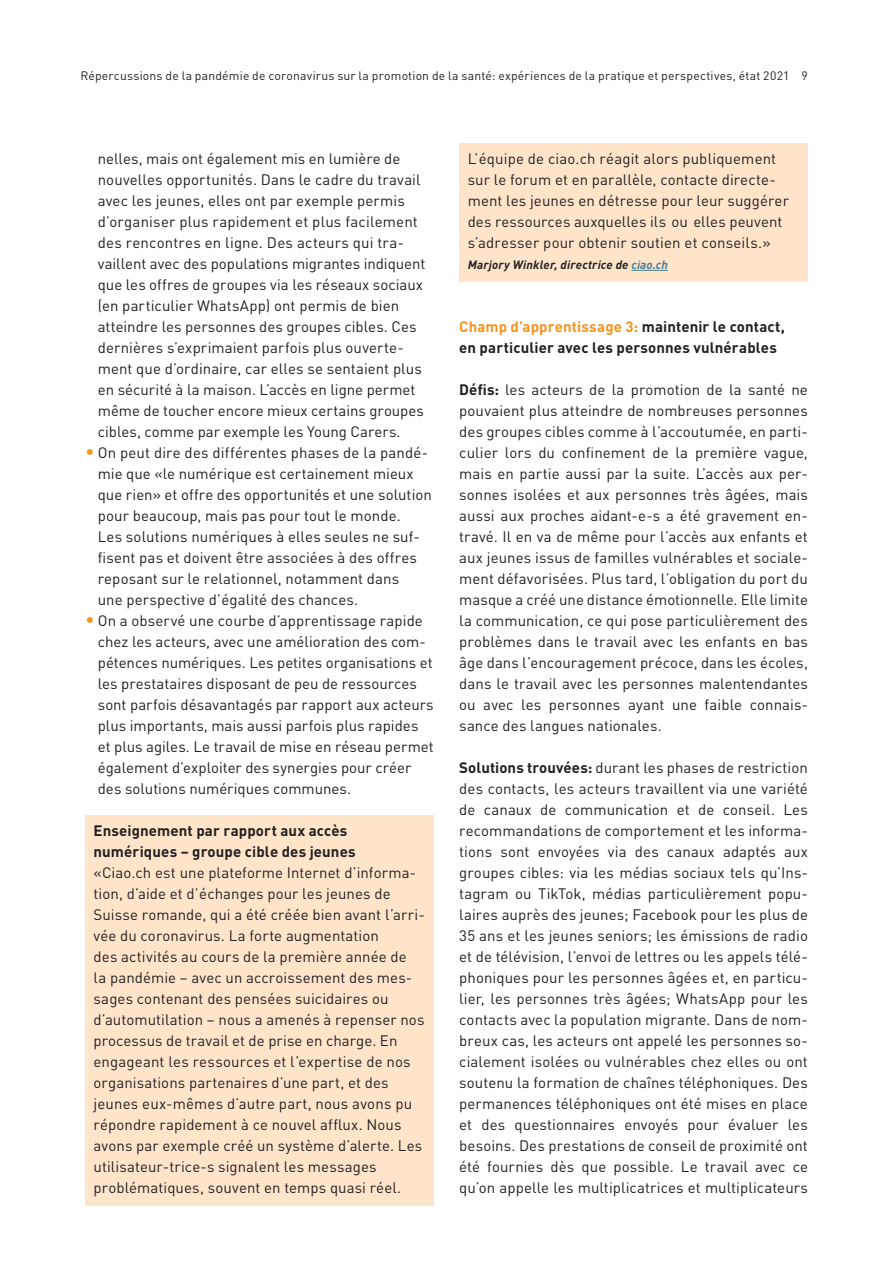
<style>
.page{position:relative;width:893px;height:1263px;background:#fff}
.page>*{position:absolute;margin:0;border:0;box-sizing:border-box;transform-origin:0 0}
.t1{font:15px/21px "DIN Pro";letter-spacing:.005em;color:#231f20}
.t2{font:700 15px/21px "DIN Pro";letter-spacing:.01em;color:#231f20}
.t3{font:12.15px "DIN Pro";letter-spacing:.015em;color:#231f20}
.t4{font:italic 700 12px "DIN Pro";letter-spacing:.015em;color:#231f20}
.s1{font-size:18px;color:#f7931d}
.s2{color:#4a8096}
.s3{color:#f7931d}
.s4{font-weight:700}
</style>
<div class="page">
<div style="left:85px;top:815px;width:349px;height:390px;background:#fee5ca"></div>
<div style="left:459px;top:143px;width:349px;height:138px;background:#fee5ca"></div>
<hr style="left:631px;top:270px;width:37px;height:1px;background:#4a8096">
<p class="t3" style="left:80px;top:67px;width:729px">Répercussions de la pandémie de coronavirus sur la promotion de la santé: expériences de la pratique et perspectives, état 2021 9</p>
<p class="t1" style="left:98px;top:147px;width:329px">nelles, mais ont également mis en lumière de nouvelles opportunités. Dans le cadre du travail avec les jeunes, elles ont par exemple permis d’organiser plus rapidement et plus facilement des rencontres en ligne. Des acteurs qui tra&shy;vaillent avec des populations migrantes indiquent que les offres de groupes via les réseaux sociaux (en particulier WhatsApp) ont permis de bien atteindre les personnes des groupes cibles. Ces dernières s’exprimaient parfois plus ouverte&shy;ment que d’ordinaire, car elles se sentaient plus en sécurité à la maison. L’accès en ligne permet même de toucher encore mieux certains groupes cibles, comme par exemple les Young Carers.</p>
<p class="t1" style="left:98px;top:441px;width:336px;text-indent:-13px"><span class="s1">•</span> On peut dire des différentes phases de la pandé&shy;mie que «le numérique est certainement mieux que rien» et offre des opportunités et une solution pour beaucoup, mais pas pour tout le monde.<br>Les solutions numériques à elles seules ne suf&shy;fisent pas et doivent être associées à des offres reposant sur le relationnel, notamment dans<br>une perspective d’égalité des chances.</p>
<p class="t1" style="left:98px;top:609px;width:337px;text-indent:-13px"><span class="s1">•</span> On a observé une courbe d’apprentissage rapide chez les acteurs, avec une amélioration des com&shy;pétences numériques. Les petites organisations et les prestataires disposant de peu de ressources sont parfois désavantagés par rapport aux acteurs plus importants, mais aussi parfois plus rapides et plus agiles. Le travail de mise en réseau permet également d’exploiter des synergies pour créer des solutions numériques communes.</p>
<p class="t2" style="left:94px;top:819px;width:264px">Enseignement par rapport aux accès numériques – groupe cible des jeunes</p>
<p class="t1" style="left:94px;top:861px;width:333px">«Ciao.ch est une plateforme Internet d’informa&shy;tion, d’aide et d’échanges pour les jeunes de Suisse romande, qui a été créée bien avant l’arri&shy;vée du coronavirus. La forte augmentation<br>des activités au cours de la première année de<br>la pandémie – avec un accroissement des mes&shy;sages contenant des pensées suicidaires ou d’automutilation – nous a amenés à repenser nos processus de travail et de prise en charge. En engageant les ressources et l’expertise de nos organisations partenaires d’une part, et des jeunes eux-mêmes d’autre part, nous avons pu répondre rapidement à ce nouvel afflux. Nous avons par exemple créé un système d’alerte. Les utilisateur-trice-s signalent les messages problématiques, souvent en temps quasi réel.</p>
<p class="t1" style="left:468px;top:147px;width:323px">L’équipe de ciao.ch réagit alors publiquement sur le forum et en parallèle, contacte directe&shy;ment les jeunes en détresse pour leur suggérer des ressources auxquelles ils ou elles peuvent s’adresser pour obtenir soutien et conseils.»</p>
<p class="t4" style="left:468px;top:256px;width:202px">Marjory Winkler, directrice de <span class="s2">ciao.ch</span></p>
<p class="t2" style="left:459px;top:315px;width:327px"><span class="s3">Champ d’apprentissage 3:</span> maintenir le contact, en particulier avec les personnes vulnérables</p>
<p class="t1" style="left:459px;top:378px;width:350px"><span class="s4">Défis:</span> les acteurs de la promotion de la santé ne pouvaient plus atteindre de nombreuses personnes des groupes cibles comme à l’accoutumée, en parti&shy;culier lors du confinement de la première vague, mais en partie aussi par la suite. L’accès aux per&shy;sonnes isolées et aux personnes très âgées, mais aussi aux proches aidant-e-s a été gravement en&shy;travé. Il en va de même pour l’accès aux enfants et aux jeunes issus de familles vulnérables et sociale&shy;ment défavorisées. Plus tard, l’obligation du port du masque a créé une distance émotionnelle. Elle limite la communication, ce qui pose particulièrement des problèmes dans le travail avec les enfants en bas âge dans l’encouragement précoce, dans les écoles, dans le travail avec les personnes malentendantes ou avec les personnes ayant une faible connais&shy;sance des langues nationales.</p>
<p class="t1" style="left:459px;top:756px;width:350px;text-align:justify"><span class="s4">Solutions trouvées:</span> durant les phases de restriction des contacts, les acteurs travaillent via une variété de canaux de communication et de conseil. Les recommandations de comportement et les informa&shy;tions sont envoyées via des canaux adaptés aux groupes cibles: via les médias sociaux tels qu’Ins&shy;tagram ou TikTok, médias particulièrement popu&shy;laires auprès des jeunes; Facebook pour les plus de 35 ans et les jeunes seniors; les émissions de radio et de télévision, l’envoi de lettres ou les appels télé&shy;phoniques pour les personnes âgées et, en particu&shy;lier, les personnes très âgées; WhatsApp pour les contacts avec la population migrante. Dans de nom&shy;breux cas, les acteurs ont appelé les personnes so&shy;cialement isolées ou vulnérables chez elles ou ont soutenu la formation de chaînes téléphoniques. Des permanences téléphoniques ont été mises en place et des questionnaires envoyés pour évaluer les besoins. Des prestations de conseil de proximité ont été fournies dès que possible. Le travail avec ce qu’on appelle les multiplicatrices et multiplicateurs</p>
</div>
